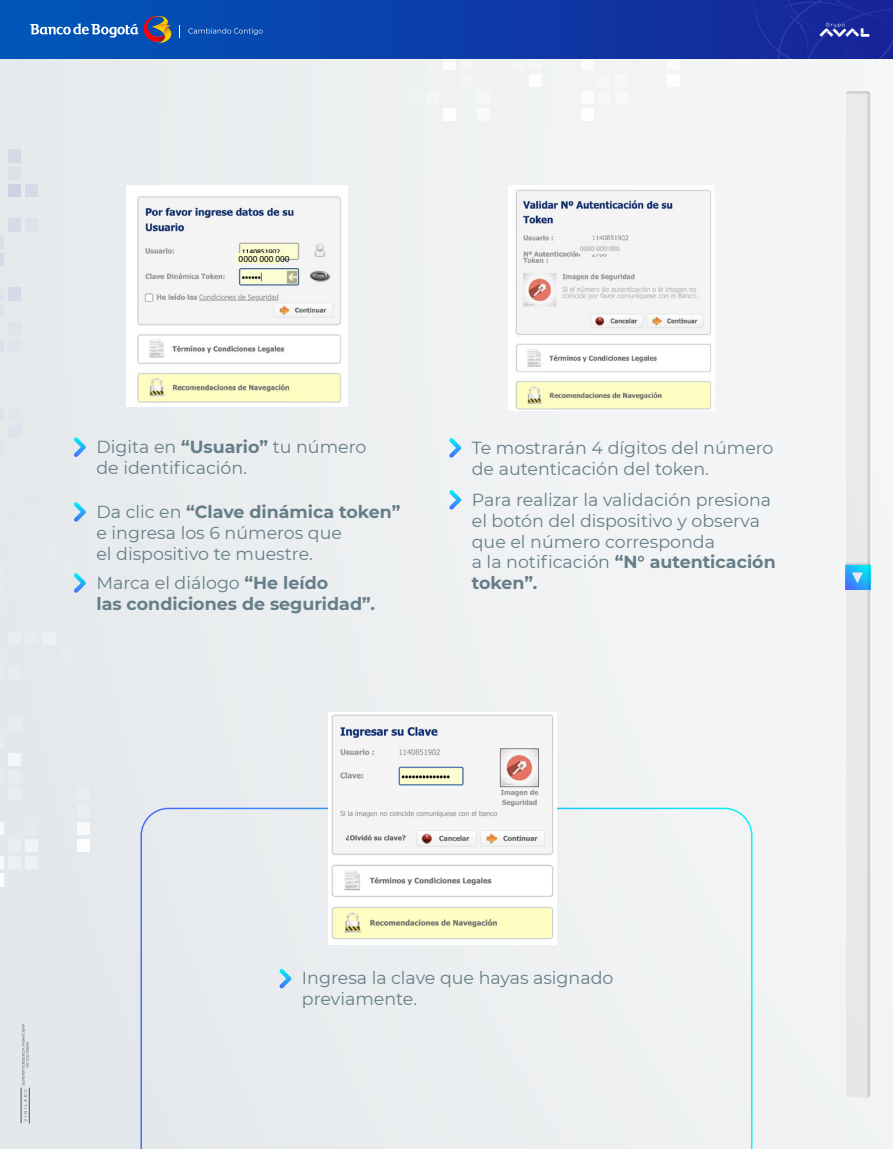
<style>
.page{position:relative;width:893px;height:1149px;background:#fff}
.page>*{position:absolute;margin:0;border:0;box-sizing:border-box;transform-origin:0 0}
.t1{font:17.4px/20.9px "Montserrat";color:#667e89}
.t2{font:700 17.4px/20.9px "Montserrat";color:#667e89}
.t3{font:9.15px "Myriad Pro";color:#000}
.t4{font:7.2px "Myriad Pro";color:#a1a1a1}
.s1{font-weight:700}
.s2{font-weight:400}
</style>
<div class="page">
<div style="left:0;top:0;width:893px;height:1148px;background:#eff1f2"></div>
<svg style="left:845px;top:91px;width:25px;height:1006px"></svg>
<svg style="left:8px;top:150px;width:30px;height:46px"></svg>
<svg style="left:0;top:219px;width:38px;height:46px"></svg>
<svg style="left:0;top:288px;width:35px;height:63px"></svg>
<svg style="left:0;top:408px;width:21px;height:47px"></svg>
<svg style="left:0;top:718px;width:21px;height:81px"></svg>
<svg style="left:77px;top:830px;width:13px;height:21px"></svg>
<svg style="left:0;top:821px;width:38px;height:64px"></svg>
<svg style="left:667px;top:58px;width:12px;height:28px"></svg>
<svg style="left:409px;top:58px;width:219px;height:63px"></svg>
<svg style="left:0;top:0;width:754px;height:58px"></svg>
<svg style="left:754px;top:0;width:139px;height:58px"></svg>
<svg style="left:188px;top:28px;width:75px;height:7px"></svg>
<svg style="left:30px;top:16px;width:151px;height:28px"></svg>
<svg style="left:22px;top:1023px;width:7px;height:98px"></svg>
<hr style="left:21px;top:1087px;width:1px;height:35px;background:#666">
<hr style="left:29px;top:1087px;width:1px;height:35px;background:#666">
<svg style="left:449px;top:438px;width:12px;height:19px"></svg>
<svg style="left:449px;top:490px;width:12px;height:19px"></svg>
<svg style="left:74px;top:437px;width:12px;height:20px"></svg>
<div style="left:0;top:494px;width:86px;height:185px;background:#e5e9ec"></div>
<img style="left:127px;top:185px;width:221px;height:221px">
<img style="left:509px;top:185px;width:205px;height:225px">
<div style="left:236px;top:253px;width:46px;height:10px;background:#fafdce"></div>
<div style="left:578px;top:240px;width:42px;height:13px;background:#f2f2f2"></div>
<svg style="left:140px;top:807px;width:612px;height:341px"></svg>
<svg style="left:279px;top:968px;width:12px;height:20px"></svg>
<img style="left:329px;top:712px;width:228px;height:231px">
<p class="t3" style="left:239px;top:253px;width:53px">0000 000 000</p>
<p class="t1" style="left:96px;top:435px;width:272px">Digita en <span class="s1">“Usuario”</span> tu número de identificación.</p>
<p class="t1" style="left:96px;top:500px;width:306px">Da clic en <span class="s1">“Clave dinámica token” </span>e ingresa los 6 números que<br>el dispositivo te muestre.</p>
<p class="t2" style="left:96px;top:571px;width:280px"><span class="s2">Marca el diálogo</span> “He leído<br>las condiciones de seguridad”.</p>
<p class="t4" style="left:580px;top:244px;width:41px">0000 000 000</p>
<p class="t1" style="left:472px;top:436px;width:303px">Te mostrarán 4 dígitos del número de autenticación del token.</p>
<p class="t1" style="left:472px;top:488px;width:305px">Para realizar la validación presiona el botón del dispositivo y observa que el número corresponda<br>a la notificación <span class="s1">“N° autenticación token”.</span></p>
<p class="t1" style="left:302px;top:966px;width:313px">Ingresa la clave que hayas asignado previamente.</p>
</div>
